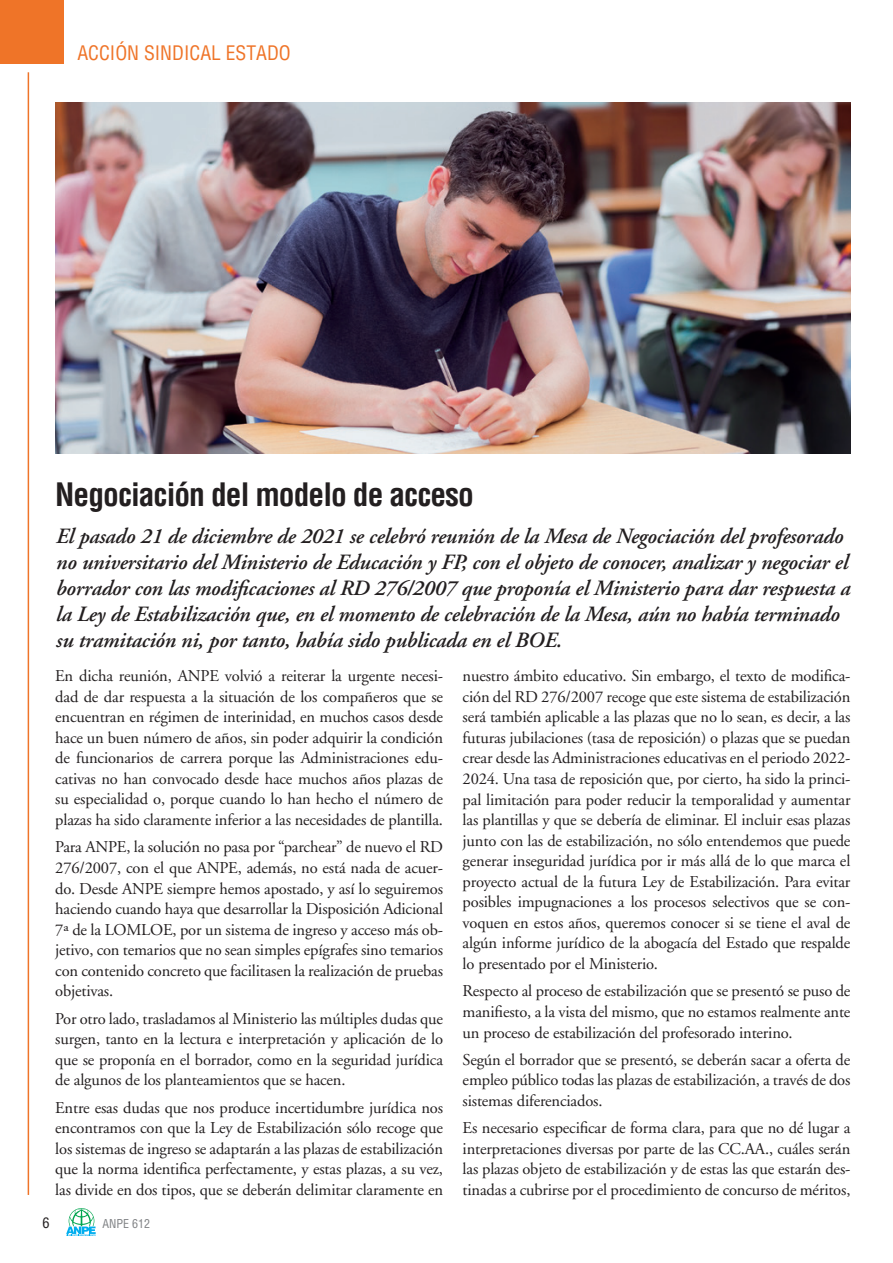
<style>
.page{position:relative;width:893px;height:1263px;background:#fff}
.page>*{position:absolute;margin:0;border:0;box-sizing:border-box;transform-origin:0 0}
.t1{font:700 condensed 31.5px "Helvetica";letter-spacing:-.03em;color:#231f20}
.t2{font:italic 600 21.75px/26.1px "Adobe Garamond";letter-spacing:-.01em;color:#231f20}
.t3{font:condensed 19.5px "Helvetica";color:#ef7428}
.t4{font:16.5px/20.5px "Adobe Garamond";letter-spacing:-.01em;color:#231f20;text-align:justify}
.t5{font:condensed 14.25px "Helvetica";color:#231f20}
.t6{font:condensed 12px "Helvetica";color:#808285}
</style>
<div class="page">
<div style="left:0;top:0;width:64px;height:64px;background:#ef7428"></div>
<hr style="left:28px;top:72px;width:1px;height:1123px;background:#ef7428">
<svg style="left:66px;top:1208px;width:30px;height:28px"></svg>
<img style="left:55px;top:102px;width:795px;height:352px">
<p class="t3" style="left:77px;top:40px;width:215px">ACCIÓN SINDICAL ESTADO</p>
<h1 class="t1" style="left:55px;top:474px;width:420px">Negociación del modelo de acceso</h1>
<p class="t2" style="left:55px;top:523px;width:796px">El pasado 21 de diciembre de 2021 se celebró reunión de la Mesa de Negociación del profesorado no universitario del Ministerio de Educación y FP, con el objeto de conocer, analizar y negociar el borrador con las modificaciones al RD 276/2007 que proponía el Ministerio para dar respuesta a la Ley de Estabilización que, en el momento de celebración de la Mesa, aún no había terminado su tramitación ni, por tanto, había sido publicada en el BOE.</p>
<p class="t4" style="left:55px;top:666px;width:389px">En dicha reunión, ANPE volvió a reiterar la urgente necesi&shy;dad de dar respuesta a la situación de los compañeros que se encuentran en régimen de interinidad, en muchos casos desde hace un buen número de años, sin poder adquirir la condición de funcionarios de carrera porque las Administraciones edu&shy;cativas no han convocado desde hace muchos años plazas de su especialidad o, porque cuando lo han hecho el número de plazas ha sido claramente inferior a las necesidades de plantilla.</p>
<p class="t4" style="left:55px;top:837px;width:389px">Para ANPE, la solución no pasa por “parchear” de nuevo el RD 276/2007, con el que ANPE, además, no está nada de acuer&shy;do. Desde ANPE siempre hemos apostado, y así lo seguiremos haciendo cuando haya que desarrollar la Disposición Adicional 7ª de la LOMLOE, por un sistema de ingreso y acceso más ob&shy;jetivo, con temarios que no sean simples epígrafes sino temarios con contenido concreto que facilitasen la realización de pruebas objetivas.</p>
<p class="t4" style="left:55px;top:1009px;width:389px">Por otro lado, trasladamos al Ministerio las múltiples dudas que surgen, tanto en la lectura e interpretación y aplicación de lo que se proponía en el borrador, como en la seguridad jurídica de algunos de los planteamientos que se hacen.</p>
<p class="t4" style="left:55px;top:1098px;width:389px">Entre esas dudas que nos produce incertidumbre jurídica nos encontramos con que la Ley de Estabilización sólo recoge que los sistemas de ingreso se adaptarán a las plazas de estabilización que la norma identifica perfectamente, y estas plazas, a su vez, las divide en dos tipos, que se deberán delimitar claramente en</p>
<p class="t5" style="left:43px;top:1214px;width:9px">6</p>
<p class="t6" style="left:102px;top:1216px;width:49px">ANPE 612</p>
<p class="t4" style="left:463px;top:666px;width:389px">nuestro ámbito educativo. Sin embargo, el texto de modifica&shy;ción del RD 276/2007 recoge que este sistema de estabilización será también aplicable a las plazas que no lo sean, es decir, a las futuras jubilaciones (tasa de reposición) o plazas que se puedan crear desde las Administraciones educativas en el periodo 2022- 2024. Una tasa de reposición que, por cierto, ha sido la princi&shy;pal limitación para poder reducir la temporalidad y aumentar las plantillas y que se debería de eliminar. El incluir esas plazas junto con las de estabilización, no sólo entendemos que puede generar inseguridad jurídica por ir más allá de lo que marca el proyecto actual de la futura Ley de Estabilización. Para evitar posibles impugnaciones a los procesos selectivos que se con&shy;voquen en estos años, queremos conocer si se tiene el aval de algún informe jurídico de la abogacía del Estado que respalde lo presentado por el Ministerio.</p>
<p class="t4" style="left:463px;top:981px;width:389px">Respecto al proceso de estabilización que se presentó se puso de manifiesto, a la vista del mismo, que no estamos realmente ante un proceso de estabilización del profesorado interino.</p>
<p class="t4" style="left:463px;top:1050px;width:389px">Según el borrador que se presentó, se deberán sacar a oferta de empleo público todas las plazas de estabilización, a través de dos sistemas diferenciados.</p>
<p class="t4" style="left:463px;top:1118px;width:389px">Es necesario especificar de forma clara, para que no dé lugar a interpretaciones diversas por parte de las CC.AA., cuáles serán las plazas objeto de estabilización y de estas las que estarán des&shy;tinadas a cubrirse por el procedimiento de concurso de méritos,</p>
</div>
